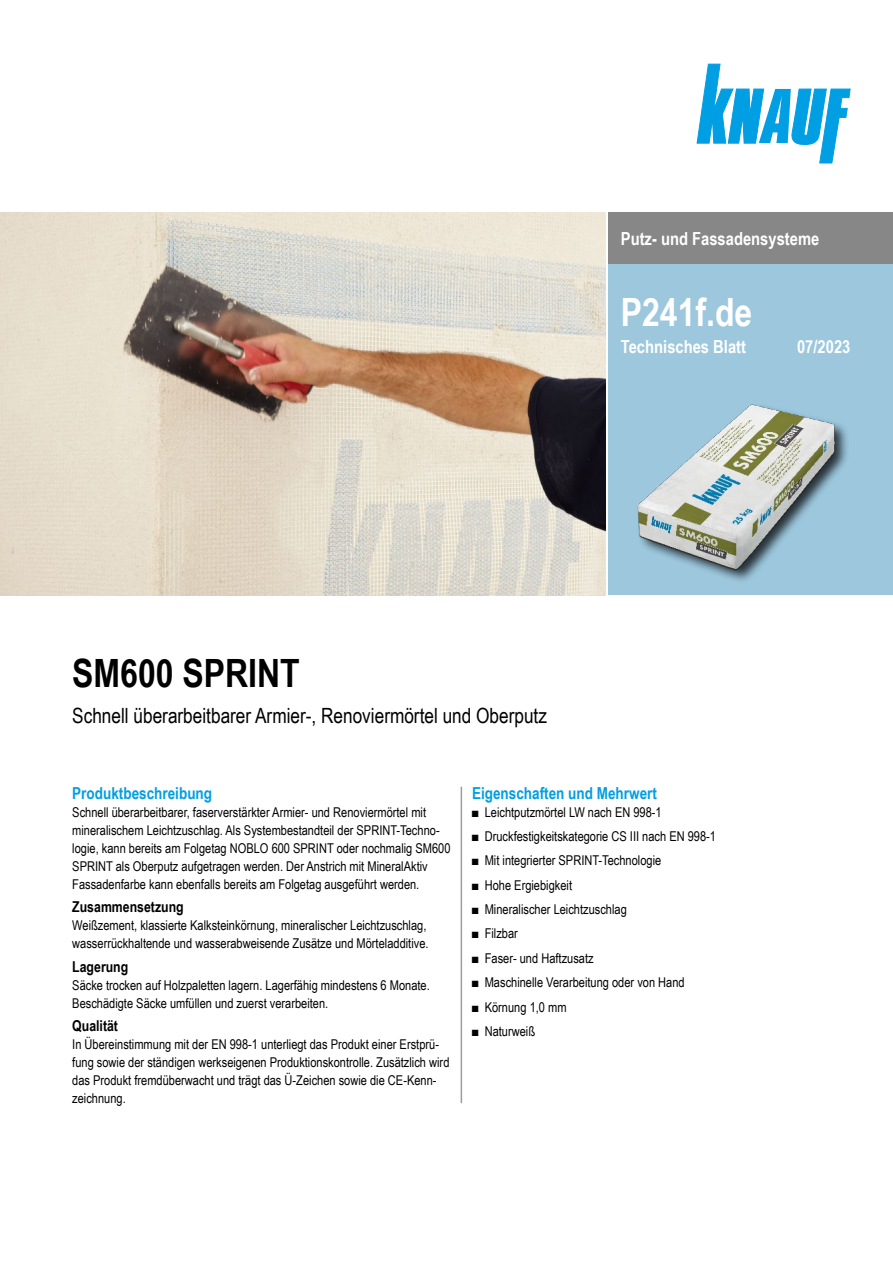
<style>
.page{position:relative;width:893px;height:1263px;background:#fff}
.page>*{position:absolute;margin:0;border:0;box-sizing:border-box;transform-origin:0 0}
.t1{font:700 39px "Arial Narrow";color:#000}
.t2{font:700 39px "Arial Narrow";color:#fff}
.t3{font:21px "Arial Narrow";color:#000}
.Ausgabe_TB{font:700 18px "Arial Narrow";color:#fff}
.Ue3_11cyan_TB{font:700 16.5px "Arial Narrow";color:#009ee3}
.Ue4_10schwarz_TB{font:700 15px "Arial Narrow";color:#000}
.Text_TB{font:13.5px/18px "Arial Narrow";color:#000}
</style>
<div class="page">
<div style="left:608px;top:213px;width:285px;height:382px;background:#9cc7dd"></div>
<div style="left:608px;top:213px;width:285px;height:51px;background:#868786"></div>
<div style="left:636px;top:402px;width:214px;height:182px;background:#000;opacity:.75"></div>
<img style="left:636px;top:402px;width:202px;height:172px">
<img style="left:0;top:213px;width:606px;height:382px">
<svg style="left:697px;top:64px;width:153px;height:99px"></svg>
<hr style="left:461px;top:787px;width:1px;height:316px;background:#9c9c9d">
<h3 class="Ausgabe_TB" style="left:621px;top:225px;width:200px">Putz- und Fassadensysteme</h3>
<h1 class="t2" style="left:621px;top:282px;width:133px">P241f.de</h1>
<h3 class="Ausgabe_TB" style="left:621px;top:333px;width:127px">Technisches Blatt</h3>
<p class="Ausgabe_TB" style="left:797px;top:333px;width:55px">07/2023</p>
<h1 class="t1" style="left:72px;top:644px;width:229px">SM600 SPRINT</h1>
<h2 class="t3" style="left:72px;top:700px;width:476px">Schnell überarbeitbarer Armier-, Renoviermörtel und Oberputz</h2>
<p class="Ue3_11cyan_TB" style="left:72px;top:780px;width:141px">Produktbeschreibung</p>
<p class="Text_TB" style="left:72px;top:802px;width:380px">Schnell überarbeitbarer, faserverstärkter Armier- und Renoviermörtel mit mineralischem Leichtzuschlag. Als Systembestandteil der SPRINT-Techno&shy;logie, kann bereits am Folgetag NOBLO 600 SPRINT oder nochmalig SM600<br>SPRINT als Oberputz aufgetragen werden. Der Anstrich mit MineralAktiv Fassadenfarbe kann ebenfalls bereits am Folgetag ausgeführt werden.</p>
<p class="Ue4_10schwarz_TB" style="left:72px;top:895px;width:113px">Zusammensetzung</p>
<p class="Text_TB" style="left:72px;top:916px;width:358px">Weißzement, klassierte Kalksteinkörnung, mineralischer Leichtzuschlag, wasserrückhaltende und wasserabweisende Zusätze und Mörteladditive.</p>
<p class="Ue4_10schwarz_TB" style="left:72px;top:955px;width:58px">Lagerung</p>
<p class="Text_TB" style="left:72px;top:975px;width:359px">Säcke trocken auf Holzpaletten lagern. Lagerfähig mindestens 6 Monate.</p>
<p class="Text_TB" style="left:72px;top:993px;width:257px">Beschädigte Säcke umfüllen und zuerst verarbeiten.</p>
<p class="Ue4_10schwarz_TB" style="left:72px;top:1014px;width:47px">Qualität</p>
<p class="Text_TB" style="left:72px;top:1035px;width:379px">In Übereinstimmung mit der EN 998-1 unterliegt das Produkt einer Erstprü&shy;fung sowie der ständigen werkseigenen Produktionskontrolle. Zusätzlich wird das Produkt fremdüberwacht und trägt das Ü-Zeichen sowie die CE-Kenn&shy;zeichnung.</p>
<p class="Ue3_11cyan_TB" style="left:472px;top:780px;width:186px">Eigenschaften und Mehrwert</p>
<p class="Text_TB" style="left:472px;top:802px;width:191px">■ Leichtputzmörtel LW nach EN 998-1</p>
<p class="Text_TB" style="left:472px;top:827px;width:246px">■ Druckfestigkeitskategorie CS III nach EN 998-1</p>
<p class="Text_TB" style="left:472px;top:851px;width:191px">■ Mit integrierter SPRINT-Technologie</p>
<p class="Text_TB" style="left:472px;top:875px;width:102px">■ Hohe Ergiebigkeit</p>
<p class="Text_TB" style="left:472px;top:900px;width:156px">■ Mineralischer Leichtzuschlag</p>
<p class="Text_TB" style="left:472px;top:924px;width:47px">■ Filzbar</p>
<p class="Text_TB" style="left:472px;top:948px;width:123px">■ Faser- und Haftzusatz</p>
<p class="Text_TB" style="left:472px;top:973px;width:214px">■ Maschinelle Verarbeitung oder von Hand</p>
<p class="Text_TB" style="left:472px;top:997px;width:96px">■ Körnung 1,0 mm</p>
<p class="Text_TB" style="left:472px;top:1022px;width:65px">■ Naturweiß</p>
</div>
